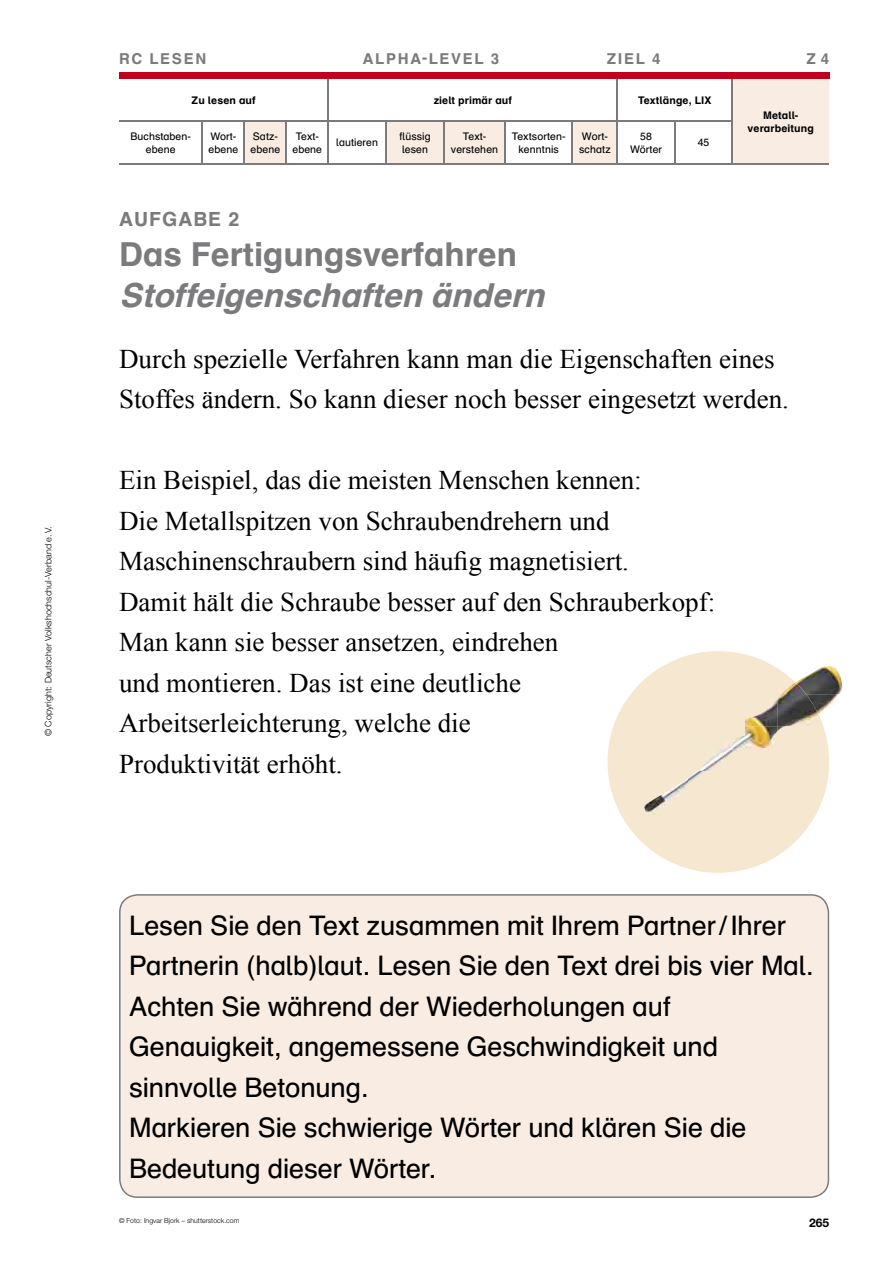
<style>
.page{position:relative;width:893px;height:1263px;background:#fff}
.page>*{position:absolute;margin:0;border:0;box-sizing:border-box;transform-origin:0 0}
.t1{font:italic 700 33px "Schulbuch Nord Pro";color:#7b7b7d}
.t2{font:700 33px "Schulbuch Nord Pro";color:#7b7b7d}
.t3{font:27px/40.5px "Times New Roman";color:#000}
.t4{font:27px/40.5px "Schulbuch Nord Pro";color:#000}
.t5{font:700 19.5px "Schulbuch Nord Pro";letter-spacing:.05em;color:#7b7b7d}
.t6{font:700 15px "Schulbuch Nord Pro";letter-spacing:.11em;color:#7b7b7d}
.t7{font:700 12px "Helvetica Neue LT Pro";color:#000}
.t8{font:10.5px/13.5px "Schulbuch Nord Pro";letter-spacing:.01em;color:#000;text-align:center}
.t9{font:700 10.5px/13.5px "Schulbuch Nord Pro";letter-spacing:.01em;color:#000;text-align:center}
.t10{font:300 9px "Helvetica Neue LT Pro";letter-spacing:.005em;color:#000}
.t11{font:300 6.9px "Helvetica Neue LT Pro";letter-spacing:.005em;color:#000}
</style>
<div class="page">
<svg style="left:245px;top:79px;width:584px;height:85px"></svg>
<hr style="left:202px;top:121px;width:1px;height:43px;background:#7b7b7d">
<hr style="left:119px;top:164px;width:83px;height:1px;background:#7b7b7d">
<hr style="left:328px;top:79px;width:1px;height:41px;background:#7b7b7d">
<hr style="left:119px;top:120px;width:83px;height:1px;background:#7b7b7d">
<hr style="left:202px;top:120px;width:42px;height:1px;background:#7b7b7d">
<hr style="left:286px;top:120px;width:42px;height:1px;background:#7b7b7d">
<hr style="left:244px;top:120px;width:42px;height:1px;background:#7b7b7d">
<hr style="left:244px;top:121px;width:1px;height:43px;background:#7b7b7d">
<hr style="left:286px;top:121px;width:1px;height:43px;background:#7b7b7d">
<hr style="left:244px;top:164px;width:42px;height:1px;background:#7b7b7d">
<hr style="left:386px;top:120px;width:58px;height:1px;background:#7b7b7d">
<hr style="left:385px;top:121px;width:2px;height:43px;background:#7b7b7d">
<hr style="left:444px;top:120px;width:61px;height:1px;background:#7b7b7d">
<hr style="left:504px;top:121px;width:2px;height:43px;background:#7b7b7d">
<hr style="left:386px;top:164px;width:58px;height:1px;background:#7b7b7d">
<hr style="left:444px;top:164px;width:61px;height:1px;background:#7b7b7d">
<hr style="left:572px;top:120px;width:45px;height:1px;background:#7b7b7d">
<hr style="left:572px;top:121px;width:1px;height:43px;background:#7b7b7d">
<hr style="left:617px;top:121px;width:1px;height:43px;background:#7b7b7d">
<hr style="left:572px;top:164px;width:45px;height:1px;background:#7b7b7d">
<hr style="left:732px;top:164px;width:97px;height:1px;background:#7b7b7d">
<hr style="left:617px;top:120px;width:58px;height:1px;background:#7b7b7d">
<hr style="left:202px;top:164px;width:42px;height:1px;background:#7b7b7d">
<hr style="left:286px;top:164px;width:42px;height:1px;background:#7b7b7d">
<hr style="left:617px;top:164px;width:58px;height:1px;background:#7b7b7d">
<hr style="left:328px;top:120px;width:58px;height:1px;background:#7b7b7d">
<hr style="left:505px;top:120px;width:67px;height:1px;background:#7b7b7d">
<hr style="left:443px;top:121px;width:2px;height:43px;background:#7b7b7d">
<hr style="left:617px;top:79px;width:1px;height:41px;background:#7b7b7d">
<hr style="left:328px;top:121px;width:1px;height:43px;background:#7b7b7d">
<hr style="left:328px;top:164px;width:58px;height:1px;background:#7b7b7d">
<hr style="left:505px;top:164px;width:67px;height:1px;background:#7b7b7d">
<hr style="left:731px;top:79px;width:2px;height:41px;background:#7b7b7d">
<hr style="left:675px;top:120px;width:58px;height:1px;background:#7b7b7d">
<hr style="left:674px;top:121px;width:2px;height:43px;background:#7b7b7d">
<hr style="left:731px;top:121px;width:2px;height:43px;background:#7b7b7d">
<hr style="left:675px;top:164px;width:57px;height:1px;background:#7b7b7d">
<div style="left:119px;top:72px;width:710px;height:7px;background:#c1001f"></div>
<div style="left:119px;top:894px;width:710px;height:304px;background:#f9ece3"></div>
<div style="left:607px;top:651px;width:222px;height:222px;background:#f6e8d0;border-radius:50%"></div>
<img style="left:796px;top:666px;width:46px;height:28px">
<img style="left:822px;top:694px;width:16px;height:22px">
<img style="left:745px;top:700px;width:32px;height:26px">
<img style="left:777px;top:682px;width:45px;height:44px">
<img style="left:698px;top:741px;width:35px;height:30px">
<img style="left:733px;top:726px;width:44px;height:25px">
<img style="left:777px;top:726px;width:9px;height:6px">
<img style="left:644px;top:778px;width:44px;height:36px">
<img style="left:688px;top:771px;width:17px;height:13px">
<p class="t10" style="left:43px;top:736px;width:211px;rotate:-90deg">© Copyright: Deutscher Volkshochschul-Verband e. V.</p>
<p class="t6" style="left:119px;top:48px;width:89px">RC LESEN</p>
<p class="t6" style="left:363px;top:48px;width:138px">ALPHA-LEVEL 3</p>
<p class="t6" style="left:607px;top:48px;width:55px">ZIEL 4</p>
<p class="t6" style="left:806px;top:48px;width:24px">Z 4</p>
<p class="t9" style="left:192px;top:93px;width:66px">Zu lesen auf</p>
<p class="t9" style="left:434px;top:93px;width:80px">zielt primär auf</p>
<p class="t9" style="left:638px;top:93px;width:75px">Textlänge, LIX</p>
<p class="t8" style="left:130px;top:129px;width:62px">Buchstaben&shy;ebene</p>
<p class="t8" style="left:209px;top:129px;width:31px;text-align:left">Wort&shy;ebene</p>
<p class="t8" style="left:250px;top:129px;width:31px;text-align:left">Satz&shy;ebene</p>
<p class="t8" style="left:292px;top:129px;width:31px">Text&shy;ebene</p>
<p class="t8" style="left:336px;top:136px;width:43px">lautieren</p>
<p class="t8" style="left:399px;top:129px;width:33px;text-align:left">flüssig lesen</p>
<p class="t8" style="left:451px;top:129px;width:49px">Text&shy;verstehen</p>
<p class="t8" style="left:512px;top:129px;width:55px">Textsorten&shy;kenntnis</p>
<p class="t8" style="left:579px;top:129px;width:33px;text-align:left">Wort&shy;schatz</p>
<p class="t8" style="left:630px;top:129px;width:34px">58<br>Wörter</p>
<p class="t8" style="left:698px;top:136px;width:13px">45</p>
<p class="t5" style="left:119px;top:205px;width:122px">AUFGABE 2</p>
<p class="t2" style="left:119px;top:231px;width:400px">Das Fertigungsverfahren</p>
<p class="t1" style="left:119px;top:272px;width:437px">Stoffeigenschaften ändern</p>
<p class="t9" style="left:748px;top:108px;width:68px">Metall&shy;verarbeitung</p>
<p class="t3" style="left:119px;top:338px;width:671px">Durch spezielle Verfahren kann man die Eigenschaften eines<br>Stoffes ändern. So kann dieser noch besser eingesetzt werden.</p>
<p class="t3" style="left:119px;top:459px;width:598px">Ein Beispiel, das die meisten Menschen kennen:<br>Die Metallspitzen von Schraubendrehern und Maschinenschraubern sind häufig magnetisiert.<br>Damit hält die Schraube besser auf den Schrauberkopf:<br>Man kann sie besser ansetzen, eindrehen<br>und montieren. Das ist eine deutliche Arbeitserleichterung, welche die<br>Produktivität erhöht.</p>
<p class="t4" style="left:129px;top:905px;width:686px">Lesen Sie den Text zusammen mit Ihrem Partner / Ihrer Partnerin (halb)laut. Lesen Sie den Text drei bis vier Mal.<br>Achten Sie während der Wiederholungen auf Genauigkeit, angemessene Geschwindigkeit und sinnvolle Betonung.<br>Markieren Sie schwierige Wörter und klären Sie die Bedeutung dieser Wörter.</p>
<p class="t11" style="left:119px;top:1216px;width:122px">© Foto: Ingvar Bjork – shutterstock.com</p>
<p class="t7" style="left:809px;top:1215px;width:22px">265</p>
</div>
